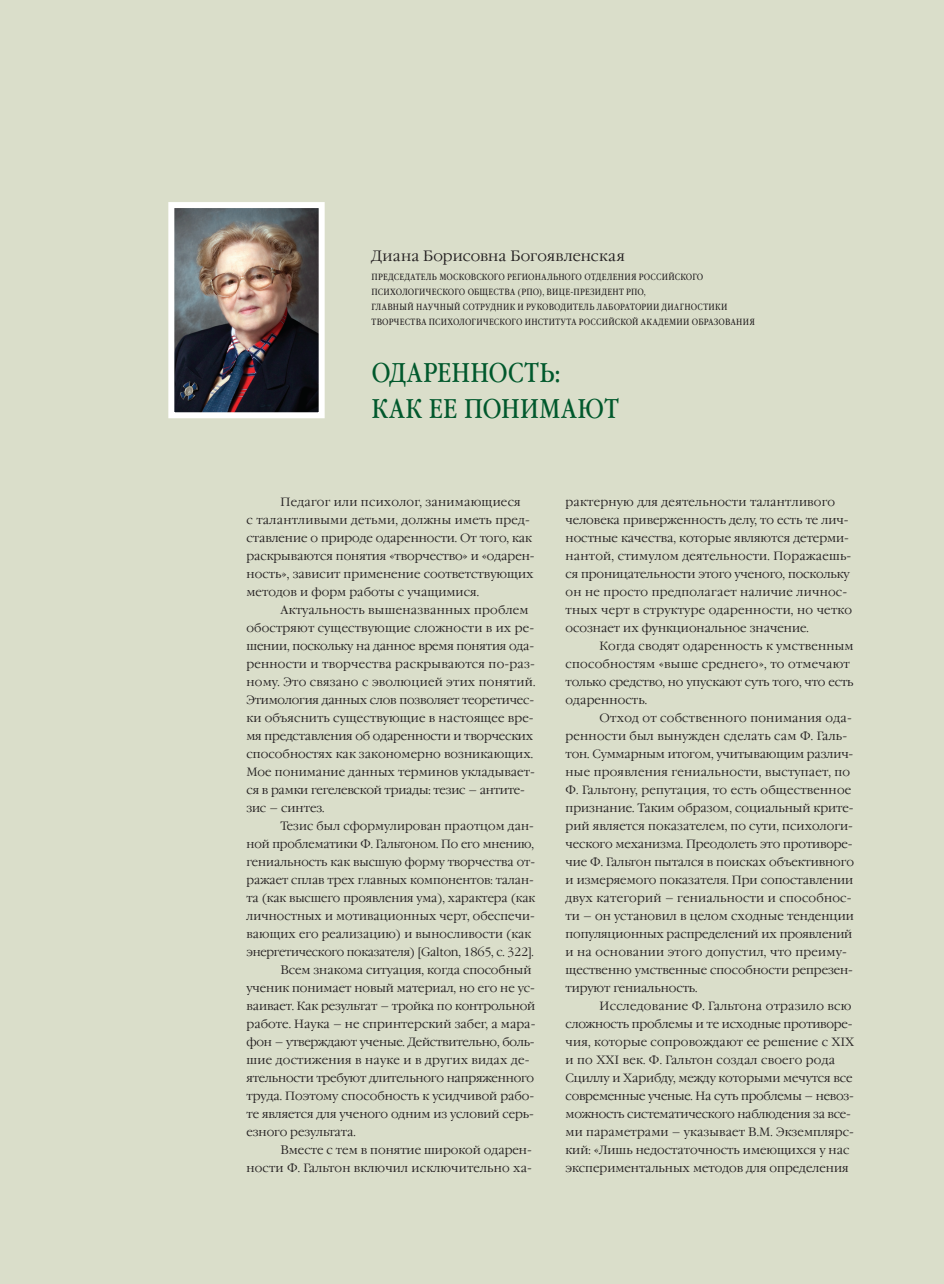
<style>
.page{position:relative;width:944px;height:1284px;background:#fff}
.page>*{position:absolute;margin:0;border:0;box-sizing:border-box;transform-origin:0 0}
.t1{font:27px "Garamond Book Narrow C";color:#00582c}
.t2{font:300 15px "Garamond C";letter-spacing:.01em;color:#231f20}
.t3{font:300 12px/18px "Garamond C";color:#231f20}
.t4{font:300 12px "Garamond C";letter-spacing:-.02em;color:#231f20}
.t5{font:300 12px "Garamond C";letter-spacing:.02em;color:#231f20}
.t6{font:9px "Garamond Book Narrow C";letter-spacing:.05em;color:#231f20}
</style>
<div class="page">
<div style="left:0;top:0;width:943px;height:1284px;background:#dadeca"></div>
<img style="left:175px;top:209px;width:142px;height:202px">
<div style="left:168px;top:202px;width:156px;height:216px;border:6px solid #fff"></div>
<p class="t2" style="left:371px;top:247px;width:255px">Диана Борисовна Богоявленская</p>
<p class="t6" style="left:371px;top:272px;width:7px">Председа</p>
<p class="t6" style="left:415px;top:272px;width:38px">тель Московского</p>
<p class="t6" style="left:507px;top:272px;width:7px">региона</p>
<p class="t6" style="left:547px;top:272px;width:18px">льного</p>
<p class="t6" style="left:584px;top:272px;width:36px">отделени</p>
<p class="t6" style="left:631px;top:272px;width:20px">я Росси</p>
<p class="t6" style="left:668px;top:272px;width:13px">йского</p>
<p class="t6" style="left:371px;top:287px;width:43px">психологи</p>
<p class="t6" style="left:426px;top:287px;width:13px">ческого</p>
<p class="t6" style="left:467px;top:287px;width:8px">общес</p>
<p class="t6" style="left:499px;top:287px;width:55px">тва (РПО), вице</p>
<p class="t6" style="left:570px;top:287px;width:32px">-президен</p>
<p class="t6" style="left:619px;top:287px;width:28px">т РПО,</p>
<p class="t6" style="left:371px;top:302px;width:18px">главн</p>
<p class="t6" style="left:399px;top:302px;width:24px">ый нау</p>
<p class="t6" style="left:434px;top:302px;width:54px">чный сотрудник</p>
<p class="t6" style="left:517px;top:302px;width:7px">ируководи</p>
<p class="t6" style="left:573px;top:302px;width:37px">тель лабора</p>
<p class="t6" style="left:630px;top:302px;width:12px">тории</p>
<p class="t6" style="left:661px;top:302px;width:7px">диагнос</p>
<p class="t6" style="left:703px;top:302px;width:13px">тики</p>
<p class="t6" style="left:371px;top:317px;width:12px">твор</p>
<p class="t6" style="left:394px;top:317px;width:42px">чества Пси</p>
<p class="t6" style="left:447px;top:317px;width:25px">хологи</p>
<p class="t6" style="left:483px;top:317px;width:13px">ческого</p>
<p class="t6" style="left:525px;top:317px;width:7px">инс</p>
<p class="t6" style="left:543px;top:317px;width:48px">титута Росси</p>
<p class="t6" style="left:608px;top:317px;width:13px">йско</p>
<p class="t6" style="left:632px;top:317px;width:16px">й академии</p>
<p class="t6" style="left:692px;top:317px;width:7px">обра</p>
<p class="t6" style="left:713px;top:317px;width:12px">зовани</p>
<p class="t6" style="left:749px;top:317px;width:6px">я</p>
<h1 class="t1" style="left:371px;top:358px;width:37px">Одареннос</h1>
<h1 class="t1" style="left:524px;top:358px;width:37px">ть:</h1>
<h1 class="t1" style="left:371px;top:394px;width:18px">как</h1>
<h1 class="t1" style="left:429px;top:394px;width:75px">ее понимаю</h1>
<h1 class="t1" style="left:604px;top:394px;width:16px">т</h1>
<p class="t3" style="left:246px;top:493px;width:289px;text-indent:34px">Педагог или психолог, занимающиеся<br>с талантливыми детьми, должны иметь пред&shy;ставление о природе одаренности. От того, как раскрываются понятия «творчество» и «одарен&shy;ность», зависит применение соответствующих методов и форм работы с учащимися.</p>
<p class="t3" style="left:246px;top:601px;width:290px;text-indent:34px">Актуальность вышеназванных проблем обостряют существующие сложности в их ре&shy;шении, поскольку на данное время понятия ода&shy;ренности и творчества раскрываются по-раз&shy;ному. Это связано с эволюцией этих понятий.<br>Этимология данных слов позволяет теоретичес&shy;ки объяснить существующие в настоящее вре&shy;мя представления об одаренности и творческих способностях как закономерно возникающих.<br>Мое понимание данных терминов укладывает&shy;ся в рамки гегелевской триады: тезис – антите&shy;зис – синтез.</p>
<p class="t3" style="left:280px;top:817px;width:255px">Тезис был сформулирован праотцом дан-</p>
<p class="t3" style="left:246px;top:835px;width:289px">ной проблематики Ф. Гальтоном. По его мнению,</p>
<p class="t3" style="left:246px;top:853px;width:290px">гениальность как высшую форму творчества от-</p>
<p class="t3" style="left:246px;top:871px;width:289px">ражает сплав трех главных компонентов: талан-</p>
<p class="t3" style="left:246px;top:889px;width:290px">та (как высшего проявления ума), характера (как</p>
<p class="t3" style="left:246px;top:907px;width:290px">личностных и мотивационных черт, обеспечи-</p>
<p class="t3" style="left:246px;top:925px;width:286px">вающих его реализацию) и выносливости (как</p>
<p class="t4" style="left:246px;top:945px;width:289px">энергетического показателя) [Galton, 1865, с. 322].</p>
<p class="t3" style="left:280px;top:961px;width:252px">Всем знакома ситуация, когда способный</p>
<p class="t3" style="left:246px;top:979px;width:290px">ученик понимает новый материал, но его не ус-</p>
<p class="t3" style="left:246px;top:997px;width:290px">ваивает. Как результат – тройка по контрольной</p>
<p class="t3" style="left:246px;top:1015px;width:290px">работе. Наука – не спринтерский забег, а мара-</p>
<p class="t3" style="left:246px;top:1033px;width:290px">фон – утверждают ученые. Действительно, боль-</p>
<p class="t5" style="left:246px;top:1053px;width:285px">шие достижения в науке и в других видах де-</p>
<p class="t3" style="left:246px;top:1069px;width:289px">ятельности требуют длительного напряженного</p>
<p class="t3" style="left:246px;top:1087px;width:289px">труда. Поэтому способность к усидчивой рабо-</p>
<p class="t3" style="left:246px;top:1105px;width:289px">те является для ученого одним из условий серь-</p>
<p class="t3" style="left:246px;top:1123px;width:111px">езного результата.</p>
<p class="t3" style="left:280px;top:1141px;width:253px">Вместе с тем в понятие широкой одарен-</p>
<p class="t3" style="left:246px;top:1159px;width:287px">ности Ф. Гальтон включил исключительно ха-</p>
<p class="t3" style="left:565px;top:493px;width:288px">рактерную для деятельности талантливого человека приверженность делу, то есть те лич&shy;ностные качества, которые являются детерми&shy;нантой, стимулом деятельности. Поражаешь&shy;ся проницательности этого ученого, поскольку он не просто предполагает наличие личнос&shy;тных черт в структуре одаренности, но четко осознает их функциональное значение.</p>
<p class="t3" style="left:565px;top:637px;width:289px;text-indent:34px">Когда сводят одаренность к умственным способностям «выше среднего», то отмечают только средство, но упускают суть того, что есть одаренность.</p>
<p class="t3" style="left:565px;top:709px;width:290px;text-indent:34px">Отход от собственного понимания ода&shy;ренности был вынужден сделать сам Ф. Галь&shy;тон. Суммарным итогом, учитывающим различ&shy;ные проявления гениальности, выступает, по Ф. Гальтону, репутация, то есть общественное признание. Таким образом, социальный крите&shy;рий является показателем, по сути, психологи&shy;ческого механизма. Преодолеть это противоре&shy;чие Ф. Гальтон пытался в поисках объективного и измеряемого показателя. При сопоставлении двух категорий – гениальности и способнос&shy;ти – он установил в целом сходные тенденции популяционных распределений их проявлений и на основании этого допустил, что преиму&shy;щественно умственные способности репрезен&shy;тируют гениальность.</p>
<p class="t3" style="left:565px;top:997px;width:290px;text-indent:34px">Исследование Ф. Гальтона отразило всю сложность проблемы и те исходные противоре&shy;чия, которые сопровождают ее решение с XIX и по XXI век. Ф. Гальтон создал своего рода Сциллу и Харибду, между которыми мечутся все современные ученые. На суть проблемы – невоз&shy;можность систематического наблюдения за все&shy;ми параметрами – указывает В.М. Экземплярс&shy;кий: «Лишь недостаточность имеющихся у нас экспериментальных методов для определения</p>
</div>
